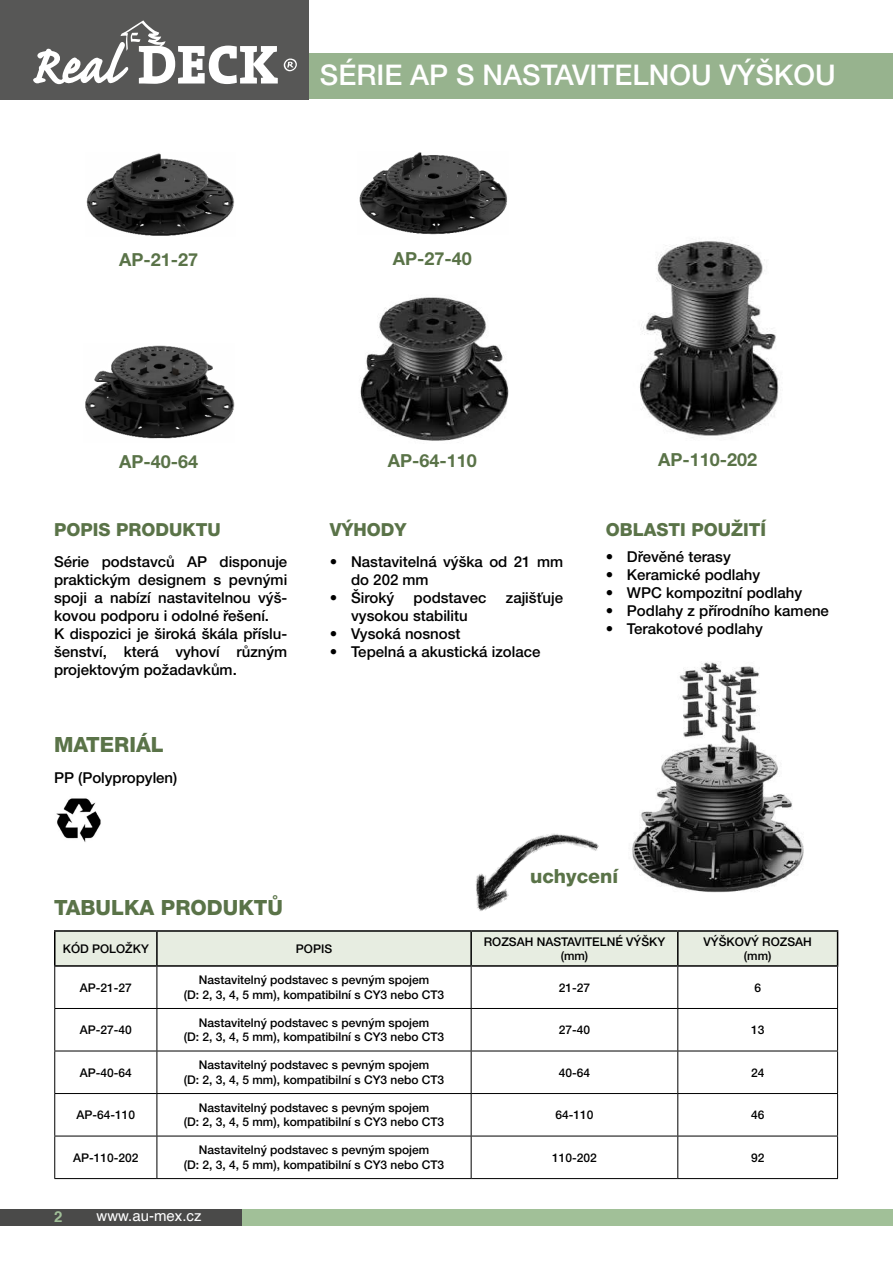
<style>
.page{position:relative;width:893px;height:1263px;background:#fff}
.page>*{position:absolute;margin:0;border:0;box-sizing:border-box;transform-origin:0 0}
.t1{font:500 28.5px "Helvetica Neue LT Pro";color:#fff}
.t2{font:800 21px "Helvetica Neue LT Pro";color:#5a7348}
.t3{font:800 19.5px "Helvetica Neue LT Pro";color:#5a7348}
.t4{font:700 18px "Helvetica Neue LT Pro";color:#5a7348}
.t5{font:800 18px "Helvetica Neue LT Pro";color:#5a7348}
.t6{font:500 15px/18px "Helvetica Neue LT Pro";color:#000}
.t7{font:15px "Helvetica";color:#fff}
.t8{font:700 15px "Helvetica";color:#a1c098}
.t9{font:500 12px/14.4px "Helvetica Neue LT Pro";color:#000;text-align:center}
</style>
<div class="page">
<div style="left:242px;top:1209px;width:651px;height:16px;background:#a1c098"></div>
<div style="left:0;top:1209px;width:242px;height:16px;background:#4a4a49"></div>
<div style="left:309px;top:53px;width:584px;height:46px;background:#97b38e"></div>
<div style="left:0;top:0;width:309px;height:99px;background:#575756"></div>
<img style="left:85px;top:345px;width:150px;height:94px">
<img style="left:86px;top:153px;width:148px;height:83px">
<img style="left:359px;top:152px;width:148px;height:83px">
<img style="left:360px;top:297px;width:149px;height:144px">
<svg style="left:284px;top:59px;width:13px;height:12px"></svg>
<svg style="left:33px;top:20px;width:245px;height:65px"></svg>
<img style="left:639px;top:241px;width:140px;height:197px">
<div style="left:56px;top:932px;width:781px;height:33px;background:#e7ede1"></div>
<hr style="left:54px;top:930px;width:103px;height:2px;background:#000">
<hr style="left:54px;top:932px;width:2px;height:33px;background:#000">
<hr style="left:157px;top:930px;width:314px;height:2px;background:#000">
<hr style="left:156px;top:932px;width:2px;height:33px;background:#000">
<hr style="left:471px;top:930px;width:207px;height:2px;background:#000">
<hr style="left:470px;top:932px;width:2px;height:33px;background:#000">
<hr style="left:678px;top:930px;width:160px;height:2px;background:#000">
<hr style="left:677px;top:932px;width:2px;height:33px;background:#000">
<hr style="left:837px;top:932px;width:1px;height:33px;background:#000">
<hr style="left:54px;top:965px;width:103px;height:2px;background:#000">
<hr style="left:157px;top:965px;width:314px;height:2px;background:#000">
<hr style="left:471px;top:965px;width:207px;height:2px;background:#000">
<hr style="left:678px;top:965px;width:160px;height:2px;background:#000">
<hr style="left:54px;top:967px;width:1px;height:41px;background:#000">
<hr style="left:157px;top:967px;width:1px;height:41px;background:#000">
<hr style="left:471px;top:967px;width:1px;height:41px;background:#000">
<hr style="left:677px;top:967px;width:1px;height:41px;background:#000">
<hr style="left:837px;top:967px;width:1px;height:41px;background:#000">
<hr style="left:54px;top:1008px;width:103px;height:1px;background:#000">
<hr style="left:54px;top:1009px;width:1px;height:42px;background:#000">
<hr style="left:157px;top:1008px;width:314px;height:1px;background:#000">
<hr style="left:157px;top:1009px;width:1px;height:42px;background:#000">
<hr style="left:471px;top:1008px;width:207px;height:1px;background:#000">
<hr style="left:471px;top:1009px;width:1px;height:42px;background:#000">
<hr style="left:678px;top:1008px;width:160px;height:1px;background:#000">
<hr style="left:677px;top:1009px;width:1px;height:42px;background:#000">
<hr style="left:837px;top:1009px;width:1px;height:42px;background:#000">
<hr style="left:54px;top:1051px;width:103px;height:1px;background:#000">
<hr style="left:54px;top:1051px;width:1px;height:42px;background:#000">
<hr style="left:157px;top:1051px;width:314px;height:1px;background:#000">
<hr style="left:157px;top:1051px;width:1px;height:42px;background:#000">
<hr style="left:471px;top:1051px;width:207px;height:1px;background:#000">
<hr style="left:471px;top:1051px;width:1px;height:42px;background:#000">
<hr style="left:678px;top:1051px;width:160px;height:1px;background:#000">
<hr style="left:677px;top:1051px;width:1px;height:42px;background:#000">
<hr style="left:837px;top:1051px;width:1px;height:42px;background:#000">
<hr style="left:54px;top:1093px;width:103px;height:1px;background:#000">
<hr style="left:54px;top:1094px;width:1px;height:42px;background:#000">
<hr style="left:157px;top:1093px;width:314px;height:1px;background:#000">
<hr style="left:157px;top:1094px;width:1px;height:42px;background:#000">
<hr style="left:471px;top:1093px;width:207px;height:1px;background:#000">
<hr style="left:471px;top:1094px;width:1px;height:42px;background:#000">
<hr style="left:678px;top:1093px;width:160px;height:1px;background:#000">
<hr style="left:677px;top:1094px;width:1px;height:42px;background:#000">
<hr style="left:837px;top:1094px;width:1px;height:42px;background:#000">
<hr style="left:54px;top:1136px;width:103px;height:1px;background:#000">
<hr style="left:54px;top:1136px;width:1px;height:42px;background:#000">
<hr style="left:157px;top:1136px;width:314px;height:1px;background:#000">
<hr style="left:157px;top:1136px;width:1px;height:42px;background:#000">
<hr style="left:471px;top:1136px;width:207px;height:1px;background:#000">
<hr style="left:471px;top:1136px;width:1px;height:42px;background:#000">
<hr style="left:678px;top:1136px;width:160px;height:1px;background:#000">
<hr style="left:677px;top:1136px;width:1px;height:42px;background:#000">
<hr style="left:837px;top:1136px;width:1px;height:42px;background:#000">
<hr style="left:54px;top:1178px;width:103px;height:1px;background:#000">
<hr style="left:157px;top:1178px;width:314px;height:1px;background:#000">
<hr style="left:471px;top:1178px;width:207px;height:1px;background:#000">
<hr style="left:678px;top:1178px;width:160px;height:1px;background:#000">
<img style="left:632px;top:662px;width:172px;height:231px">
<img style="left:456px;top:833px;width:147px;height:109px">
<img style="left:56px;top:798px;width:45px;height:44px">
<h1 class="t1" style="left:320px;top:58px;width:517px">SÉRIE AP S NASTAVITELNOU VÝŠKOU</h1>
<h3 class="t4" style="left:119px;top:249px;width:81px">AP-21-27</h3>
<h3 class="t4" style="left:393px;top:247px;width:81px">AP-27-40</h3>
<h3 class="t4" style="left:119px;top:451px;width:81px">AP-40-64</h3>
<h3 class="t4" style="left:388px;top:449px;width:91px">AP-64-110</h3>
<h3 class="t4" style="left:658px;top:449px;width:101px">AP-110-202</h3>
<h3 class="t5" style="left:54px;top:519px;width:168px">POPIS PRODUKTU</h3>
<p class="t6" style="left:54px;top:552px;width:235px">Série podstavců AP disponuje praktickým designem s pevnými spoji a nabízí nastavitelnou výš&shy;kovou podporu i odolné řešení.<br>K dispozici je široká škála příslu&shy;šenství, která vyhoví různým projektovým požadavkům.</p>
<h2 class="t2" style="left:54px;top:732px;width:111px">MATERIÁL</h2>
<p class="t6" style="left:54px;top:768px;width:125px">PP (Polypropylen)</p>
<h3 class="t5" style="left:330px;top:519px;width:78px">VÝHODY</h3>
<p class="t6" style="left:351px;top:552px;width:214px;text-indent:-21px">• Nastavitelná výška od 21 mm do 202 mm</p>
<p class="t6" style="left:330px;top:588px;width:66px">• Široký</p>
<p class="t6" style="left:414px;top:588px;width:74px">podstavec</p>
<p class="t6" style="left:506px;top:588px;width:59px">zajišťuje</p>
<p class="t6" style="left:351px;top:606px;width:118px">vysokou stabilitu</p>
<p class="t6" style="left:330px;top:624px;width:132px">• Vysoká nosnost</p>
<p class="t6" style="left:330px;top:642px;width:212px">• Tepelná a akustická izolace</p>
<h3 class="t5" style="left:606px;top:519px;width:162px">OBLASTI POUŽITÍ</h3>
<p class="t6" style="left:606px;top:548px;width:127px">• Dřevěné terasy</p>
<p class="t6" style="left:606px;top:566px;width:156px">• Keramické podlahy</p>
<p class="t6" style="left:606px;top:584px;width:198px">• WPC kompozitní podlahy</p>
<p class="t6" style="left:606px;top:602px;width:225px">• Podlahy z přírodního kamene</p>
<p class="t6" style="left:606px;top:620px;width:159px">• Terakotové podlahy</p>
<h3 class="t3" style="left:530px;top:864px;width:90px">uchycení</h3>
<h2 class="t2" style="left:54px;top:895px;width:231px">TABULKA PRODUKTŮ</h2>
<p class="t9" style="left:63px;top:941px;width:88px">KÓD POLOŽKY</p>
<p class="t9" style="left:296px;top:941px;width:38px">POPIS</p>
<p class="t9" style="left:484px;top:934px;width:183px">ROZSAH NASTAVITELNÉ VÝŠKY (mm)</p>
<p class="t9" style="left:704px;top:934px;width:110px">VÝŠKOVÝ ROZSAH (mm)</p>
<p class="t9" style="left:80px;top:980px;width:54px">AP-21-27</p>
<p class="t9" style="left:184px;top:973px;width:262px">Nastavitelný podstavec s pevným spojem<br>(D: 2, 3, 4, 5 mm), kompatibilní s CY3 nebo CT3</p>
<p class="t9" style="left:559px;top:980px;width:33px">21-27</p>
<p class="t9" style="left:754px;top:980px;width:8px">6</p>
<p class="t9" style="left:80px;top:1022px;width:54px">AP-27-40</p>
<p class="t9" style="left:184px;top:1015px;width:262px">Nastavitelný podstavec s pevným spojem<br>(D: 2, 3, 4, 5 mm), kompatibilní s CY3 nebo CT3</p>
<p class="t9" style="left:559px;top:1022px;width:33px">27-40</p>
<p class="t9" style="left:751px;top:1022px;width:15px">13</p>
<p class="t9" style="left:80px;top:1065px;width:54px">AP-40-64</p>
<p class="t9" style="left:184px;top:1058px;width:262px">Nastavitelný podstavec s pevným spojem<br>(D: 2, 3, 4, 5 mm), kompatibilní s CY3 nebo CT3</p>
<p class="t9" style="left:559px;top:1065px;width:33px">40-64</p>
<p class="t9" style="left:751px;top:1065px;width:15px">24</p>
<p class="t9" style="left:76px;top:1107px;width:60px">AP-64-110</p>
<p class="t9" style="left:184px;top:1100px;width:262px">Nastavitelný podstavec s pevným spojem<br>(D: 2, 3, 4, 5 mm), kompatibilní s CY3 nebo CT3</p>
<p class="t9" style="left:555px;top:1107px;width:40px">64-110</p>
<p class="t9" style="left:751px;top:1107px;width:15px">46</p>
<p class="t9" style="left:73px;top:1150px;width:67px">AP-110-202</p>
<p class="t9" style="left:184px;top:1143px;width:262px">Nastavitelný podstavec s pevným spojem<br>(D: 2, 3, 4, 5 mm), kompatibilní s CY3 nebo CT3</p>
<p class="t9" style="left:552px;top:1150px;width:46px">110-202</p>
<p class="t9" style="left:751px;top:1150px;width:15px">92</p>
<p class="t8" style="left:54px;top:1205px;width:10px">2</p>
<p class="t7" style="left:97px;top:1205px;width:107px">www.au-mex.cz</p>
</div>
